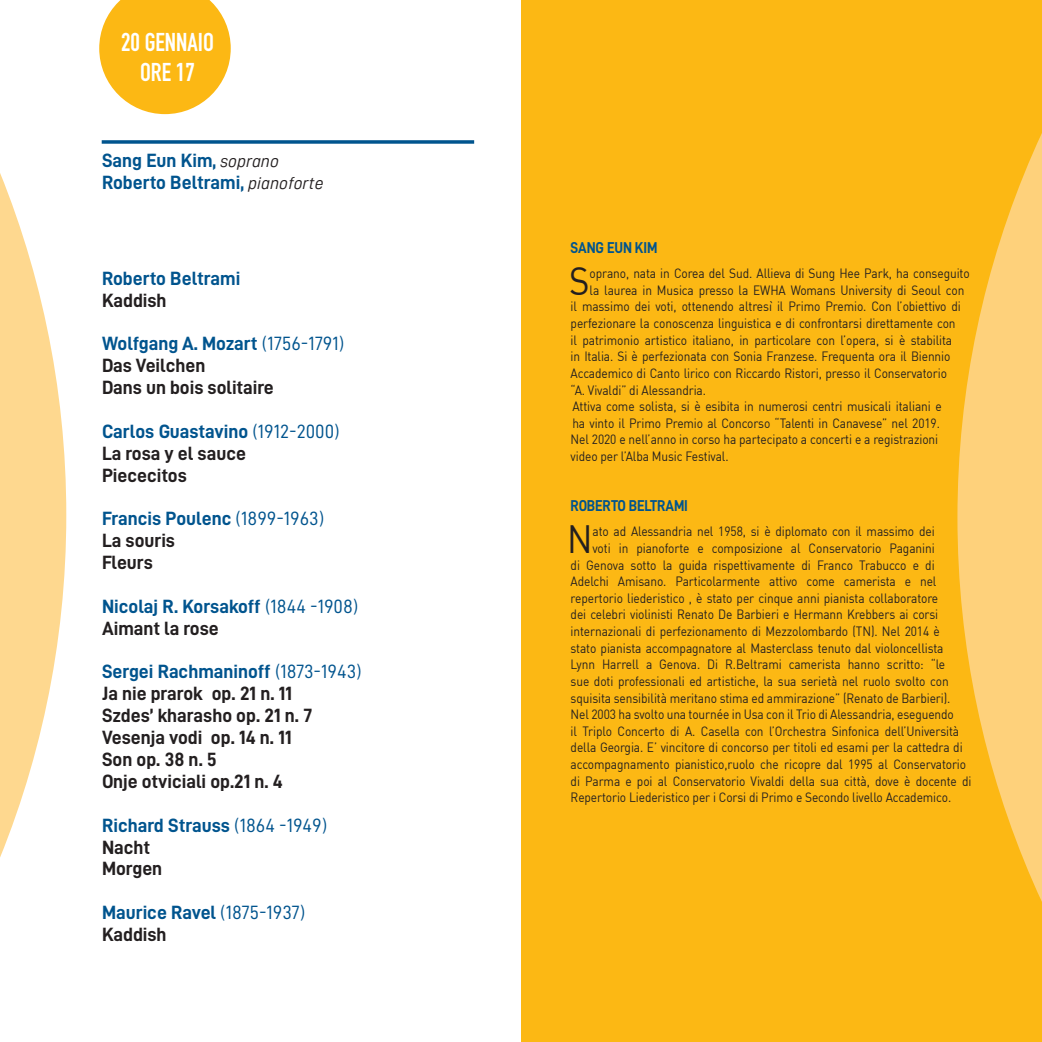
<style>
.page{position:relative;width:1042px;height:1042px;background:#fff}
.page>*{position:absolute;margin:0;border:0;box-sizing:border-box;transform-origin:0 0}
.t1{font:38.68px "DIN";color:#231f20;scale:.9 1}
.t2{font:700 25.38px "DIN Condensed";color:#fff}
.t3{font:19.25px "D DIN Bold";color:#00548e}
.t4{font:19.25px "D DIN Bold";color:#231f20}
.t5{font:15.75px "D DIN Bold";letter-spacing:-.01em;color:#00548e;scale:.9 1}
.t6{font:13.3px/16.6px "DIN";letter-spacing:-.01em;color:#231f20;scale:.9 1}
.s1{font-family:"D DIN Italic";font-size:17.5px;color:#231f20}
.s2{font-family:"D DIN"}
</style>
<div class="page">
<svg style="left:0;top:173px;width:66px;height:684px;fill:#fed88f"></svg>
<div style="left:521px;top:0;width:521px;height:1042px;background:#fcb814"></div>
<svg style="left:957px;top:133px;width:85px;height:769px;fill:#fed17b"></svg>
<svg style="left:99px;top:0;width:132px;height:114px"></svg>
<svg style="left:102px;top:140px;width:372px;height:4px"></svg>
<p class="t2" style="left:121px;top:25px;width:94px">20 GENNAIO</p>
<p class="t2" style="left:140px;top:55px;width:56px">ORE 17</p>
<p class="t3" style="left:102px;top:150px;width:178px">Sang Eun Kim, <span class="s1">soprano</span></p>
<p class="t3" style="left:102px;top:172px;width:223px">Roberto Beltrami, <span class="s1">pianoforte</span></p>
<p class="t3" style="left:102px;top:267px;width:140px">Roberto Beltrami</p>
<p class="t4" style="left:102px;top:289px;width:66px">Kaddish</p>
<p class="t3" style="left:102px;top:333px;width:244px">Wolfgang A. Mozart <span class="s2">(1756-1791)</span></p>
<p class="t4" style="left:102px;top:355px;width:105px">Das Veilchen</p>
<p class="t4" style="left:102px;top:377px;width:173px">Dans un bois solitaire</p>
<p class="t3" style="left:102px;top:420px;width:239px">Carlos Guastavino <span class="s2">(1912-2000)</span></p>
<p class="t4" style="left:102px;top:442px;width:145px">La rosa y el sauce</p>
<p class="t4" style="left:102px;top:464px;width:86px">Piececitos</p>
<p class="t3" style="left:102px;top:508px;width:224px">Francis Poulenc <span class="s2">(1899-1963)</span></p>
<p class="t4" style="left:102px;top:530px;width:75px">La souris</p>
<p class="t4" style="left:102px;top:552px;width:52px">Fleurs</p>
<p class="t3" style="left:102px;top:595px;width:258px">Nicolaj R. Korsakoff <span class="s2">(1844 -1908)</span></p>
<p class="t4" style="left:102px;top:617px;width:118px">Aimant la rose</p>
<p class="t3" style="left:102px;top:661px;width:261px">Sergei Rachmaninoff <span class="s2">(1873-1943)</span></p>
<p class="t4" style="left:102px;top:683px;width:192px">Ja nie prarok op. 21 n. 11</p>
<p class="t4" style="left:102px;top:705px;width:212px">Szdes’ kharasho op. 21 n. 7</p>
<p class="t4" style="left:102px;top:727px;width:191px">Vesenja vodi op. 14 n. 11</p>
<p class="t4" style="left:102px;top:749px;width:116px">Son op. 38 n. 5</p>
<p class="t4" style="left:102px;top:770px;width:182px">Onje otviciali op.21 n. 4</p>
<p class="t3" style="left:102px;top:814px;width:227px">Richard Strauss <span class="s2">(1864 -1949)</span></p>
<p class="t4" style="left:102px;top:836px;width:50px">Nacht</p>
<p class="t4" style="left:102px;top:858px;width:62px">Morgen</p>
<p class="t3" style="left:102px;top:902px;width:205px">Maurice Ravel <span class="s2">(1875-1937)</span></p>
<p class="t4" style="left:102px;top:924px;width:66px">Kaddish</p>
<p class="t5" style="left:570px;top:239px;width:98px">SANG EUN KIM</p>
<p class="t1" style="left:569px;top:257px;width:24px">S</p>
<p class="t6" style="left:589px;top:265px;width:424px">oprano, nata in Corea del Sud. Allieva di Sung Hee Park, ha conseguito</p>
<p class="t6" style="left:589px;top:281px;width:418px">la laurea in Musica presso la EWHA Womans University di Seoul con</p>
<p class="t6" style="left:570px;top:298px;width:435px">il massimo dei voti, ottenendo altresì il Primo Premio. Con l’obiettivo di</p>
<p class="t6" style="left:570px;top:315px;width:429px">perfezionare la conoscenza linguistica e di confrontarsi direttamente con</p>
<p class="t6" style="left:570px;top:331px;width:425px">il patrimonio artistico italiano, in particolare con l’opera, si è stabilita</p>
<p class="t6" style="left:570px;top:348px;width:423px">in Italia. Si è perfezionata con Sonia Franzese. Frequenta ora il Biennio</p>
<p class="t6" style="left:570px;top:364px;width:420px">Accademico di Canto lirico con Riccardo Ristori, presso il Conservatorio</p>
<p class="t6" style="left:570px;top:381px;width:152px">“A. Vivaldi” di Alessandria.</p>
<p class="t6" style="left:570px;top:398px;width:414px">Attiva come solista, si è esibita in numerosi centri musicali italiani e ha vinto il Primo Premio al Concorso “Talenti in Canavese” nel 2019.<br>Nel 2020 e nell’anno in corso ha partecipato a concerti e a registrazioni video per l’Alba Music Festival.</p>
<p class="t5" style="left:570px;top:497px;width:132px">ROBERTO BELTRAMI</p>
<p class="t1" style="left:567px;top:515px;width:30px">N</p>
<p class="t6" style="left:592px;top:523px;width:382px">ato ad Alessandria nel 1958, si è diplomato con il massimo dei</p>
<p class="t6" style="left:592px;top:539px;width:382px">voti in pianoforte e composizione al Conservatorio Paganini</p>
<p class="t6" style="left:570px;top:556px;width:406px">di Genova sotto la guida rispettivamente di Franco Trabucco e di</p>
<p class="t6" style="left:570px;top:573px;width:408px">Adelchi Amisano. Particolarmente attivo come camerista e nel</p>
<p class="t6" style="left:570px;top:589px;width:410px">repertorio liederistico , è stato per cinque anni pianista collaboratore</p>
<p class="t6" style="left:570px;top:606px;width:410px">dei celebri violinisti Renato De Barbieri e Hermann Krebbers ai corsi</p>
<p class="t6" style="left:570px;top:623px;width:412px">internazionali di perfezionamento di Mezzolombardo (TN). Nel 2014 è</p>
<p class="t6" style="left:570px;top:639px;width:416px">stato pianista accompagnatore al Masterclass tenuto dal violoncellista</p>
<p class="t6" style="left:570px;top:656px;width:418px">Lynn Harrell a Genova. Di R.Beltrami camerista hanno scritto: “le</p>
<p class="t6" style="left:570px;top:672px;width:422px">sue doti professionali ed artistiche, la sua serietà nel ruolo svolto con</p>
<p class="t6" style="left:570px;top:689px;width:423px">squisita sensibilità meritano stima ed ammirazione” (Renato de Barbieri).</p>
<p class="t6" style="left:570px;top:706px;width:427px">Nel 2003 ha svolto una tournée in Usa con il Trio di Alessandria, eseguendo</p>
<p class="t6" style="left:570px;top:722px;width:433px">il Triplo Concerto di A. Casella con l’Orchestra Sinfonica dell’Università</p>
<p class="t6" style="left:570px;top:739px;width:437px">della Georgia. E’ vincitore di concorso per titoli ed esami per la cattedra di</p>
<p class="t6" style="left:570px;top:756px;width:441px">accompagnamento pianistico,ruolo che ricopre dal 1995 al Conservatorio</p>
<p class="t6" style="left:570px;top:772px;width:447px">di Parma e poi al Conservatorio Vivaldi della sua città, dove è docente di</p>
<p class="t6" style="left:570px;top:789px;width:424px">Repertorio Liederistico per i Corsi di Primo e Secondo livello Accademico.</p>
</div>
